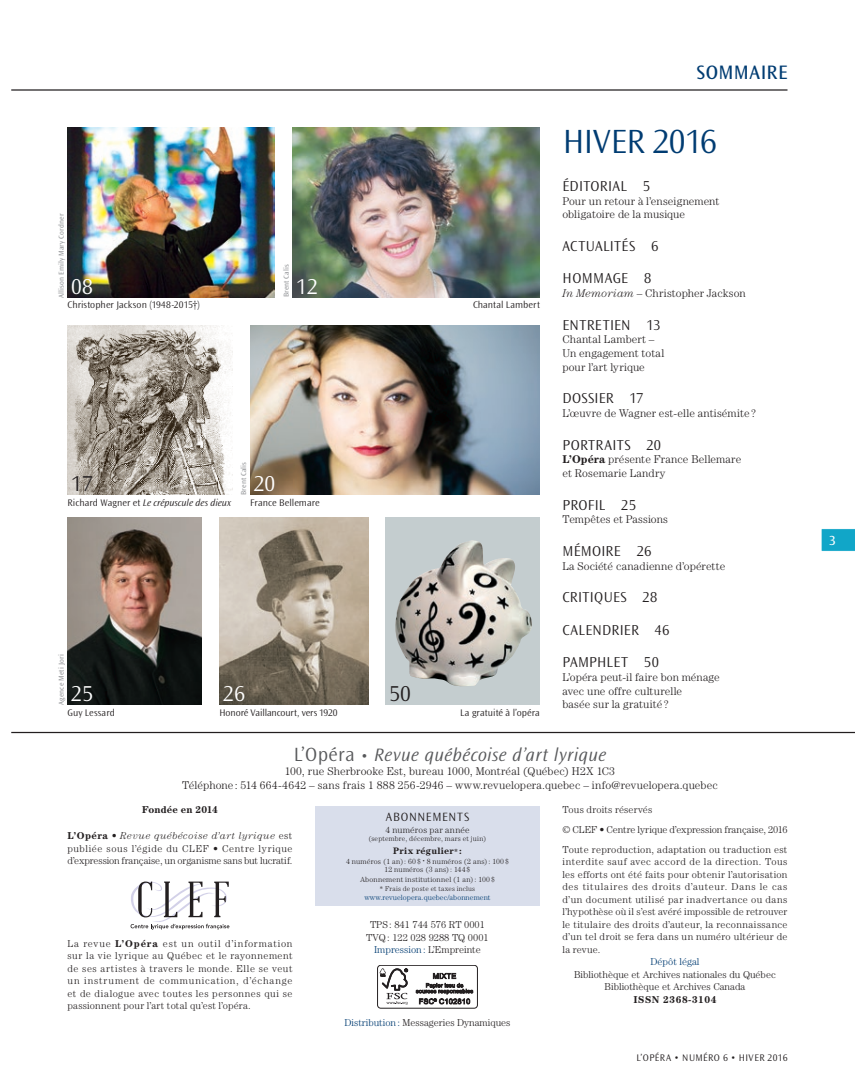
<style>
.page{position:relative;width:855px;height:1080px;background:#fff}
.page>*{position:absolute;margin:0;border:0;box-sizing:border-box;transform-origin:0 0}
.t1{font:300 35px "Ocean Sans Std Opera";letter-spacing:-.02em;color:#003c72}
.t2{font:300 22.5px "Ocean Sans Std Opera";color:#fff}
.t3{font:300 22.5px "Ocean Sans Std Opera";color:#231f20}
.t4{font:20.25px "Ocean Sans Std Opera";letter-spacing:.02em;color:#003c72}
.t5{font:italic 300 18.75px "Ocean Sans Std Opera";letter-spacing:.02em;color:#57585a}
.t6{font:300 15px/32.5px "Ocean Sans Std Opera";letter-spacing:.02em;color:#231f20}
.t7{font:13.75px "Ocean Sans Std Opera";color:#fff}
.t8{font:300 12.5px "Ocean Sans Std Opera";letter-spacing:.055em;color:#231f20}
.t9{font:300 11.25px/13.8px "ITC Century Std Opera";letter-spacing:.005em;color:#231f20}
.t10{font:300 10px/12.5px "ITC Century Std Opera";color:#231f20;text-align:justify}
.t11{font:300 10px "Ocean Sans Std Opera";letter-spacing:.005em;color:#231f20}
.t12{font:300 10px/20px "ITC Century Std Opera";letter-spacing:.02em;color:#231f20}
.t13{font:italic 300 10px "Ocean Sans Std Opera";letter-spacing:-.005em;color:#231f20}
.t14{font:300 10px "Ocean Sans Std Opera";letter-spacing:.04em;color:#231f20}
.t15{font:700 10px "ITC Century Std Opera";letter-spacing:.035em;color:#231f20}
.t16{font:700 10px "ITC Century Std Opera";letter-spacing:.01em;color:#231f20}
.t17{font:300 10px "ITC Century Std Opera";color:#003c72}
.t18{font:700 9.38px "ITC Century Std Opera";letter-spacing:.035em;color:#231f20}
.t19{font:300 9px "ITC Century Std Opera";letter-spacing:.02em;color:#231f20}
.t20{font:300 7.5px/8.8px "ITC Century Std Opera";letter-spacing:.025em;color:#231f20;text-align:center}
.t21{font:7.5px "Ocean Sans Std Opera";letter-spacing:.015em;color:#939598}
.t22{font:300 7.5px "ITC Century Std Opera";letter-spacing:.01em;color:#003c72}
.t23{font:300 7.25px "ITC Century Std Opera";letter-spacing:.025em;color:#231f20}
.t24{font:300 6.88px "ITC Century Std Opera";letter-spacing:.03em;color:#231f20}
.s1{font-style:normal}
.s2{font-style:italic}
.s3{font-weight:700}
.s4{font-style:normal;font-size:20px}
.s5{font-style:normal;font-size:15px}
.s6{font-size:7.5px}
.s7{color:#003c72}
</style>
<div class="page">
<img style="left:292px;top:128px;width:248px;height:170px">
<hr style="left:11px;top:89px;width:777px;height:2px;background:#231f20">
<hr style="left:11px;top:732px;width:844px;height:1px;background:#231f20">
<div style="left:315px;top:806px;width:225px;height:100px;background:#d9deeb"></div>
<div style="left:377px;top:965px;width:101px;height:44px;border:1px solid #231f20;border-radius:3px"></div>
<svg style="left:416px;top:972px;width:57px;height:32px"></svg>
<svg style="left:380px;top:968px;width:28px;height:37px"></svg>
<svg style="left:131px;top:882px;width:98px;height:48px"></svg>
<div style="left:385px;top:518px;width:155px;height:187px;background:#c4cdcf"></div>
<img style="left:395px;top:540px;width:137px;height:147px">
<img style="left:68px;top:518px;width:134px;height:187px">
<img style="left:68px;top:325px;width:164px;height:170px">
<img style="left:220px;top:518px;width:148px;height:187px">
<img style="left:68px;top:128px;width:206px;height:170px">
<img style="left:250px;top:325px;width:290px;height:170px">
<svg style="left:821px;top:529px;width:34px;height:22px"></svg>
<h3 class="t4" style="left:697px;top:61px;width:92px">SOMMAIRE</h3>
<p class="t21" style="left:57px;top:298px;width:85px;rotate:-90deg">ALLISON EMILY MARY CORDNER</p>
<h2 class="t2" style="left:71px;top:274px;width:23px">08</h2>
<p class="t11" style="left:68px;top:300px;width:134px">Christopher Jackson (1948‑2015†)</p>
<p class="t21" style="left:282px;top:297px;width:35px;rotate:-90deg">BRENT CALIS</p>
<h2 class="t2" style="left:296px;top:274px;width:23px">12</h2>
<p class="t21" style="left:240px;top:495px;width:35px;rotate:-90deg">BRENT CALIS</p>
<h2 class="t3" style="left:71px;top:471px;width:23px">17</h2>
<h2 class="t2" style="left:254px;top:471px;width:23px">20</h2>
<p class="t13" style="left:68px;top:497px;width:165px"><span class="s1">Richard Wagner et</span> Le crépuscule des dieux</p>
<p class="t11" style="left:250px;top:497px;width:71px">France Bellemare</p>
<p class="t21" style="left:57px;top:705px;width:52px;rotate:-90deg">AGENCE M ETI JORI</p>
<h2 class="t2" style="left:71px;top:681px;width:23px">25</h2>
<p class="t11" style="left:68px;top:707px;width:49px">Guy Lessard</p>
<h2 class="t2" style="left:223px;top:681px;width:23px">26</h2>
<p class="t11" style="left:220px;top:707px;width:120px">Honoré Vaillancourt, vers 1920</p>
<h2 class="t3" style="left:389px;top:681px;width:23px">50</h2>
<p class="t11" style="left:473px;top:300px;width:68px">Chantal Lambert</p>
<p class="t11" style="left:460px;top:707px;width:81px">La gratuité à l’opéra</p>
<h1 class="t1" style="left:563px;top:122px;width:155px">HIVER 2016</h1>
<h3 class="t6" style="left:562px;top:170px;width:89px">ÉDITORIAL 5</h3>
<p class="t9" style="left:562px;top:194px;width:158px">Pour un retour à l’enseignement obligatoire de la musique</p>
<h3 class="t6" style="left:562px;top:230px;width:97px">ACTUALITÉS 6<br>HOMMAGE 8</h3>
<p class="t9" style="left:562px;top:286px;width:185px"><span class="s2">In Memoriam</span> – Christopher Jackson</p>
<h3 class="t6" style="left:562px;top:309px;width:100px">ENTRETIEN 13</h3>
<p class="t9" style="left:562px;top:333px;width:103px">Chantal Lambert –<br>Un engagement total pour l’art lyrique</p>
<h3 class="t6" style="left:562px;top:382px;width:82px">DOSSIER 17</h3>
<p class="t9" style="left:562px;top:406px;width:195px">L’œuvre de Wagner est‑elle antisémite?</p>
<h3 class="t6" style="left:562px;top:429px;width:100px">PORTRAITS 20</h3>
<p class="t9" style="left:562px;top:453px;width:180px"><span class="s3">L’Opéra</span> présente France Bellemare et Rosemarie Landry</p>
<h3 class="t6" style="left:562px;top:489px;width:75px">PROFIL 25</h3>
<p class="t9" style="left:562px;top:513px;width:107px">Tempêtes et Passions</p>
<h3 class="t6" style="left:562px;top:535px;width:90px">MÉMOIRE 26</h3>
<p class="t9" style="left:562px;top:559px;width:165px">La Société canadienne d’opérette</p>
<h3 class="t6" style="left:562px;top:581px;width:108px">CRITIQUES 28<br>CALENDRIER 46<br>PAMPHLET 50</h3>
<p class="t9" style="left:562px;top:670px;width:159px">L’opéra peut-il faire bon ménage avec une offre culturelle<br>basée sur la gratuité?</p>
<h3 class="t5" style="left:294px;top:745px;width:314px"><span class="s4">L’Opéra</span> <span class="s5">•</span> Revue québécoise d’art lyrique</h3>
<p class="t9" style="left:182px;top:764px;width:537px;text-align:center">100, rue Sherbrooke Est, bureau 1000, Montréal (Québec) H2X 1C3<br>Téléphone: 514 664-4642 – sans frais 1 888 256-2946 – www.revuelopera.quebec – info@revuelopera.quebec</p>
<p class="t16" style="left:142px;top:804px;width:77px">Fondée en 2014</p>
<p class="t10" style="left:68px;top:829px;width:227px"><span class="s3">L’Opéra</span> • <span class="s2">Revue québécoise d’art lyrique</span> est publiée sous l’égide du CLEF • Centre lyrique d’expression française, un organisme sans but lucratif.</p>
<p class="t12" style="left:563px;top:799px;width:227px">Tous droits réservés<br>© CLEF • Centre lyrique d’expression française, 2016<br>Toute reproduction, adaptation ou traduction est</p>
<p class="t10" style="left:563px;top:856px;width:227px">interdite sauf avec accord de la direction. Tous les efforts ont été faits pour obtenir l’autorisation des titulaires des droits d’auteur. Dans le cas d’un document utilisé par inadvertance ou dans l’hypothèse où il s’est avéré impossible de retrouver le titulaire des droits d’auteur, la reconnaissance d’un tel droit se fera dans un numéro ultérieur de la revue.</p>
<p class="t17" style="left:651px;top:956px;width:50px">Dépôt légal</p>
<p class="t10" style="left:574px;top:968px;width:203px;text-align:center">Bibliothèque et Archives nationales du Québec<br>Bibliothèque et Archives Canada</p>
<p class="t15" style="left:633px;top:994px;width:85px">ISSN 2368-3104</p>
<p class="t8" style="left:386px;top:810px;width:85px">ABONNEMENTS</p>
<p class="t19" style="left:385px;top:824px;width:86px">4 numéros par année</p>
<p class="t23" style="left:369px;top:834px;width:119px">(septembre, décembre, mars et juin)</p>
<p class="t18" style="left:393px;top:845px;width:70px">Prix régulier<span class="s6">*</span> :</p>
<p class="t20" style="left:346px;top:857px;width:164px">4 numéros (1 an): 60$ <sup>•</sup> 8 numéros (2 ans): 100$<br>12 numéros (3 ans): 144$</p>
<p class="t20" style="left:360px;top:875px;width:136px">Abonnement institutionnel (1 an): 100$</p>
<p class="t24" style="left:380px;top:885px;width:97px">* Frais de poste et taxes inclus</p>
<p class="t22" style="left:364px;top:893px;width:128px">www.revuelopera.quebec/abonnement</p>
<p class="t10" style="left:366px;top:918px;width:124px;text-align:center">TPS: 841 744 576 RT 0001<br>TVQ: 122 028 9288 TQ 0001<br><span class="s7">Impression:</span> L’Empreinte</p>
<p class="t10" style="left:68px;top:937px;width:227px">La revue <span class="s3">L’Opéra</span> est un outil d’information sur la vie lyrique au Québec et le rayonnement de ses artistes à travers le monde. Elle se veut un instrument de communication, d’échange et de dialogue avec toutes les personnes qui se passionnent pour l’art total qu’est l’opéra.</p>
<p class="t10" style="left:344px;top:1016px;width:168px"><span class="s7">Distribution:</span> Messageries Dynamiques</p>
<p class="t14" style="left:637px;top:1052px;width:152px">L’OPÉRA • NUMÉRO 6 • HIVER 2016</p>
<h3 class="t7" style="left:829px;top:533px;width:8px">3</h3>
</div>
